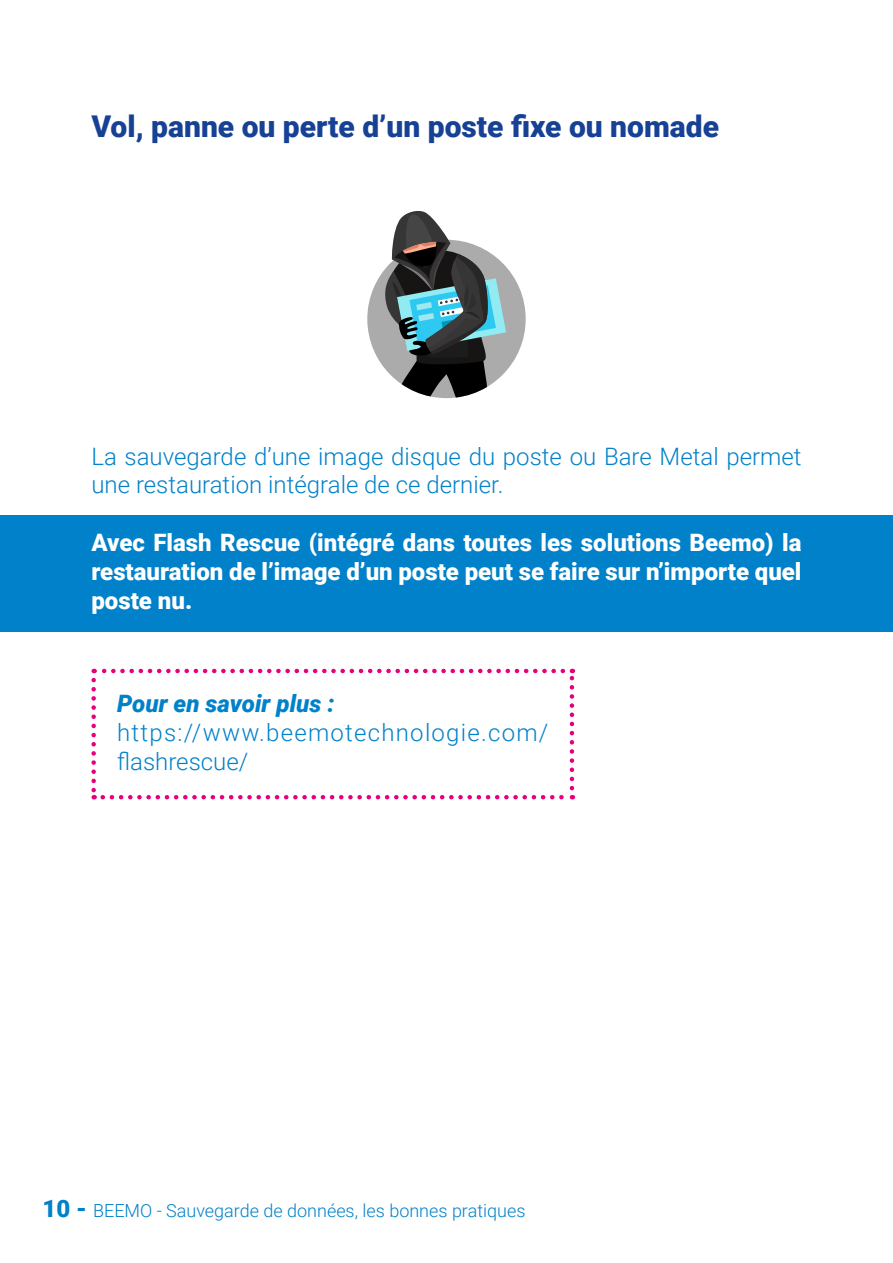
<style>
.page{position:relative;width:893px;height:1263px;background:#fff}
.page>*{position:absolute;margin:0;border:0;box-sizing:border-box;transform-origin:0 0}
.t1{font:900 30px "Roboto";color:#164194}
.t2{font:900 24px/28.8px "Roboto";color:#fff;text-align:justify}
.t3{font:300 24px/28.8px "Roboto";color:#0081c9}
.t4{font:300 24px/28.8px "Roboto";letter-spacing:.05em;color:#0081c9}
.t5{font:italic 900 24px "Roboto";color:#0081c9}
.t6{font:300 18px "Roboto";color:#0081c9}
.s1{font-weight:900;font-size:24px}
</style>
<div class="page">
<div style="left:0;top:514px;width:893px;height:117px;background:#0081c9"></div>
<div style="left:367px;top:240px;width:159px;height:158px;background:#ababab;border-radius:50%"></div>
<svg style="left:382px;top:210px;width:124px;height:188px"></svg>
<svg style="left:91px;top:680px;width:5px;height:119px"></svg>
<svg style="left:103px;top:795px;width:470px;height:4px"></svg>
<svg style="left:570px;top:669px;width:4px;height:119px"></svg>
<svg style="left:94px;top:669px;width:469px;height:4px"></svg>
<hr style="left:892px;top:542px;width:1px;height:113px;background:#0081c9">
<hr style="left:892px;top:799px;width:1px;height:204px;background:#0081c9">
<p class="t1" style="left:91px;top:106px;width:629px">Vol, panne ou perte d’un poste fixe ou nomade</p>
<p class="t3" style="left:91px;top:441px;width:712px">La sauvegarde d’une image disque du poste ou Bare Metal permet une restauration intégrale de ce dernier.</p>
<p class="t2" style="left:91px;top:527px;width:712px">Avec Flash Rescue (intégré dans toutes les solutions Beemo) la restauration de l’image d’un poste peut se faire sur n’importe quel poste nu.</p>
<p class="t5" style="left:117px;top:687px;width:219px">Pour en savoir plus :</p>
<p class="t4" style="left:117px;top:717px;width:433px">https://www.beemotechnologie.com/ flashrescue/</p>
<p class="t6" style="left:43px;top:1198px;width:484px"><span class="s1">10 -</span> BEEMO - Sauvegarde de données, les bonnes pratiques</p>
</div>
